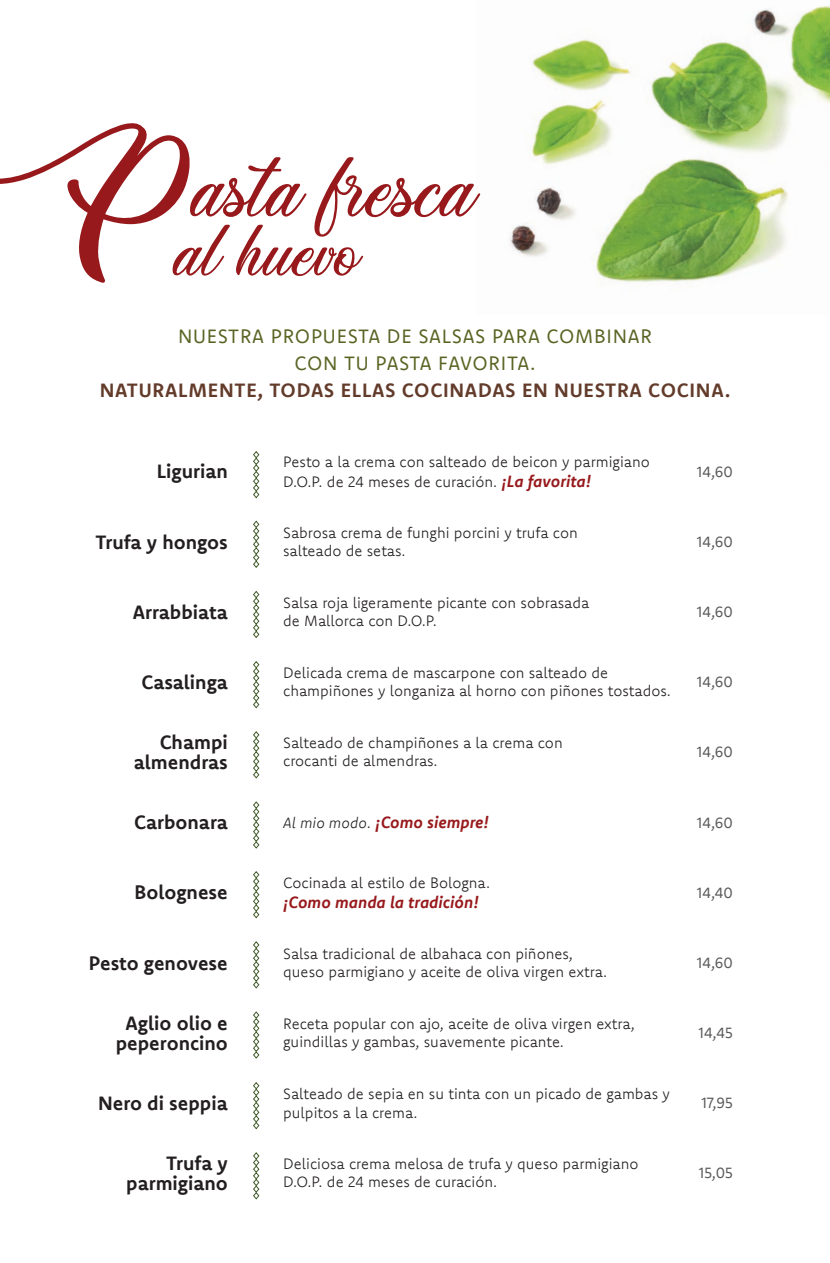
<style>
.page{position:relative;width:830px;height:1263px;background:#fff}
.page>*{position:absolute;margin:0;border:0;box-sizing:border-box;transform-origin:0 0}
.t1{font:84px "Weather Sunday Personal Use";color:#97191c}
.t2{font:72px "Weather Sunday Personal Use";color:#97191c}
.t3{font:700 19.5px/19.5px "Komet";color:#231f20;text-align:right}
.t4{font:19.5px/27px "Komet";letter-spacing:.04em;color:#596423;text-align:center}
.t5{font:700 19.5px "Komet";letter-spacing:.04em;color:#633b2a}
.t6{font:italic 700 16.5px "Komet";color:#97191c}
.t7{font:300 15px/18px "Komet";color:#231f20}
.t8{font:15px "Komet";color:#5a5a5c}
.s1{font-weight:700;font-style:italic;font-size:16.5px;color:#97191c}
.s2{font-weight:300;font-size:15px;color:#231f20}
.s3{font-weight:300;font-style:normal;font-size:15px;color:#231f20}
</style>
<div class="page">
<img style="left:509px;top:6px;width:320px;height:277px">
<svg style="left:253px;top:1152px;width:6px;height:47px"></svg>
<svg style="left:253px;top:1082px;width:6px;height:47px"></svg>
<svg style="left:253px;top:1011px;width:6px;height:48px"></svg>
<svg style="left:253px;top:941px;width:6px;height:47px"></svg>
<svg style="left:253px;top:871px;width:6px;height:47px"></svg>
<svg style="left:253px;top:801px;width:6px;height:48px"></svg>
<svg style="left:253px;top:731px;width:6px;height:47px"></svg>
<svg style="left:253px;top:661px;width:6px;height:47px"></svg>
<svg style="left:253px;top:591px;width:6px;height:47px"></svg>
<svg style="left:253px;top:520px;width:6px;height:48px"></svg>
<svg style="left:253px;top:451px;width:6px;height:47px"></svg>
<svg style="left:0;top:123px;width:190px;height:160px"></svg>
<h1 class="t1" style="left:195px;top:137px;width:283px">asta fresca</h1>
<h2 class="t2" style="left:176px;top:207px;width:185px">al huevo</h2>
<h3 class="t4" style="left:178px;top:322px;width:475px">NUESTRA PROPUESTA DE SALSAS PARA COMBINAR<br>CON TU PASTA FAVORITA.</h3>
<h3 class="t5" style="left:100px;top:377px;width:632px">NATURALMENTE, TODAS ELLAS COCINADAS EN NUESTRA COCINA.</h3>
<h3 class="t3" style="left:157px;top:461px;width:72px">Ligurian</h3>
<p class="t7" style="left:283px;top:451px;width:368px;line-height:19.8px">Pesto a la crema con salteado de beicon y parmigiano<br>D.O.P. de 24 meses de curación. <span class="s1">¡La favorita!</span></p>
<p class="t8" style="left:696px;top:462px;width:37px">14,60</p>
<h3 class="t3" style="left:95px;top:532px;width:134px">Trufa y hongos</h3>
<p class="t7" style="left:283px;top:523px;width:296px">Sabrosa crema de funghi porcini y trufa con salteado de setas.</p>
<p class="t8" style="left:696px;top:532px;width:37px">14,60</p>
<h3 class="t3" style="left:133px;top:602px;width:96px">Arrabbiata</h3>
<p class="t7" style="left:283px;top:593px;width:307px">Salsa roja ligeramente picante con sobrasada de Mallorca con D.O.P.</p>
<p class="t8" style="left:696px;top:602px;width:37px">14,60</p>
<h3 class="t3" style="left:141px;top:672px;width:88px">Casalinga</h3>
<p class="t7" style="left:283px;top:664px;width:389px">Delicada crema de mascarpone con salteado de champiñones y longaniza al horno con piñones tostados.</p>
<p class="t8" style="left:696px;top:672px;width:37px">14,60</p>
<h3 class="t3" style="left:134px;top:732px;width:95px">Champi almendras</h3>
<p class="t7" style="left:283px;top:734px;width:281px">Salteado de champiñones a la crema con crocanti de almendras.</p>
<p class="t8" style="left:696px;top:742px;width:37px">14,60</p>
<h3 class="t3" style="left:134px;top:812px;width:95px">Carbonara</h3>
<p class="t6" style="left:283px;top:812px;width:207px"><span class="s2">Al mio modo</span><span class="s3">.</span> ¡Como siempre!</p>
<p class="t8" style="left:696px;top:813px;width:37px">14,60</p>
<h3 class="t3" style="left:134px;top:882px;width:95px">Bolognese</h3>
<p class="t7" style="left:283px;top:873px;width:208px">Cocinada al estilo de Bologna.</p>
<p class="t6" style="left:283px;top:891px;width:197px">¡Como manda la tradición!</p>
<p class="t8" style="left:696px;top:883px;width:37px">14,40</p>
<h3 class="t3" style="left:89px;top:952px;width:140px">Pesto genovese</h3>
<p class="t7" style="left:283px;top:944px;width:325px">Salsa tradicional de albahaca con piñones, queso parmigiano y aceite de oliva virgen extra.</p>
<p class="t8" style="left:696px;top:953px;width:37px">14,60</p>
<h3 class="t3" style="left:116px;top:1013px;width:113px;text-align:center">Aglio olio e peperoncino</h3>
<p class="t7" style="left:283px;top:1014px;width:353px">Receta popular con ajo, aceite de oliva virgen extra, guindillas y gambas, suavemente picante.</p>
<p class="t8" style="left:698px;top:1023px;width:36px">14,45</p>
<h3 class="t3" style="left:98px;top:1093px;width:131px">Nero di seppia</h3>
<p class="t7" style="left:283px;top:1083px;width:388px;line-height:19.5px">Salteado de sepia en su tinta con un picado de gambas y pulpitos a la crema.</p>
<p class="t8" style="left:701px;top:1093px;width:33px">17,95</p>
<h3 class="t3" style="left:126px;top:1153px;width:103px">Trufa y parmigiano</h3>
<p class="t7" style="left:283px;top:1155px;width:356px">Deliciosa crema melosa de trufa y queso parmigiano<br>D.O.P. de 24 meses de curación.</p>
<p class="t8" style="left:698px;top:1163px;width:36px">15,05</p>
</div>
